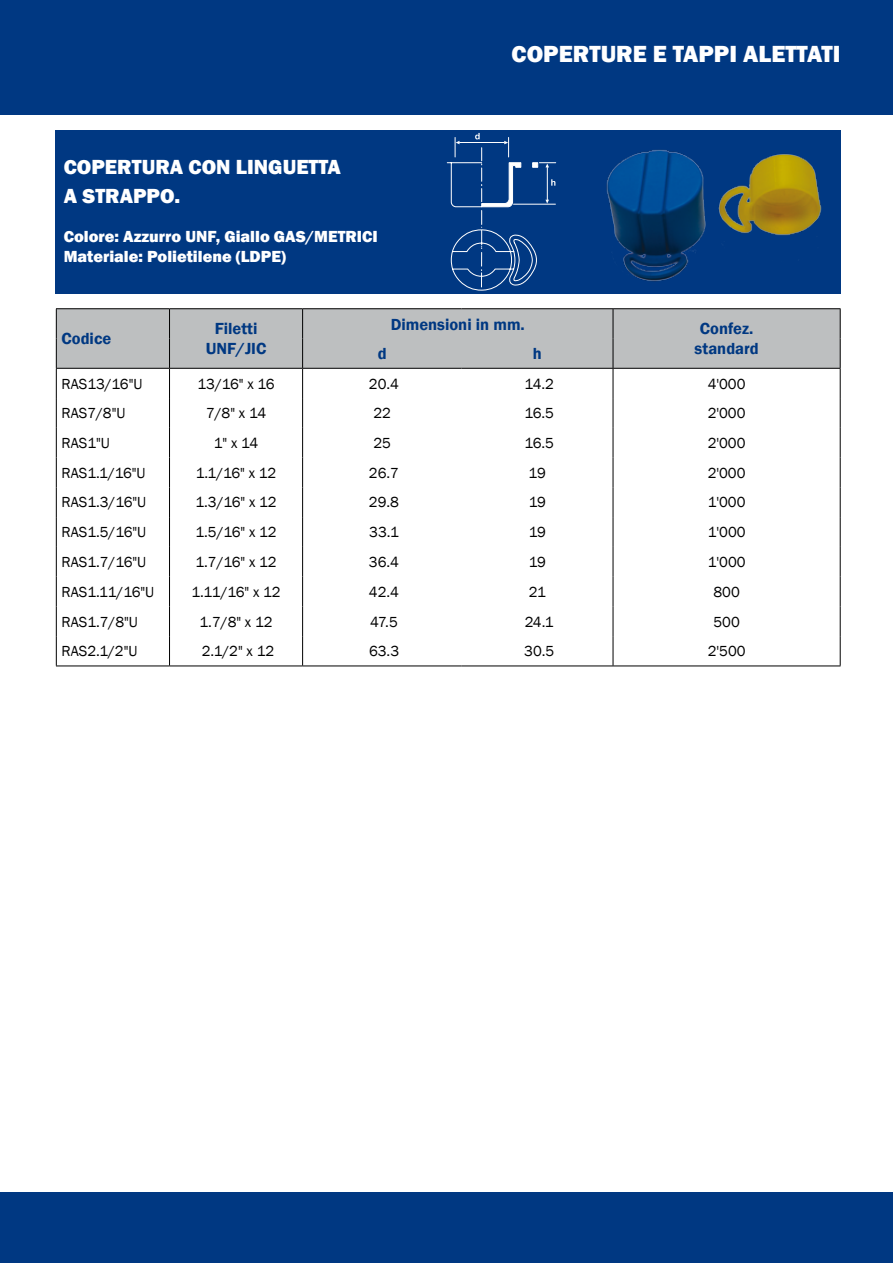
<style>
.page{position:relative;width:893px;height:1263px;background:#fff}
.page>*{position:absolute;margin:0;border:0;box-sizing:border-box;transform-origin:0 0}
.t1{font:800 24px "Franklin Gothic";color:#fff}
.t2{font:800 21px/28.8px "Franklin Gothic";color:#fff}
.t3{font:800 16.5px/19.8px "Franklin Gothic";color:#fff}
.t4{font:600 16.5px/19.8px "Franklin Gothic";color:#003882;text-align:center}
.t5{font:15px "Franklin Gothic";color:#000}
</style>
<div class="page">
<div style="left:0;top:0;width:893px;height:115px;background:#003882"></div>
<div style="left:0;top:1193px;width:893px;height:70px;background:#003882"></div>
<div style="left:57px;top:309px;width:783px;height:59px;background:#bdbfc0"></div>
<hr style="left:303px;top:308px;width:159px;height:1px;background:#000">
<hr style="left:462px;top:308px;width:151px;height:1px;background:#000">
<hr style="left:613px;top:308px;width:228px;height:1px;background:#000">
<svg style="left:613px;top:309px;width:1px;height:29px"></svg>
<svg style="left:840px;top:309px;width:1px;height:29px"></svg>
<hr style="left:840px;top:338px;width:1px;height:30px;background:#000">
<hr style="left:302px;top:338px;width:1px;height:30px;background:#000">
<hr style="left:613px;top:338px;width:1px;height:30px;background:#000">
<hr style="left:56px;top:368px;width:114px;height:1px;background:#000">
<hr style="left:170px;top:368px;width:133px;height:1px;background:#000">
<hr style="left:303px;top:368px;width:159px;height:1px;background:#000">
<hr style="left:462px;top:368px;width:151px;height:1px;background:#000">
<hr style="left:613px;top:368px;width:228px;height:1px;background:#000">
<svg style="left:56px;top:369px;width:1px;height:29px"></svg>
<svg style="left:169px;top:369px;width:1px;height:29px"></svg>
<svg style="left:302px;top:369px;width:1px;height:29px"></svg>
<svg style="left:613px;top:369px;width:1px;height:29px"></svg>
<svg style="left:840px;top:369px;width:1px;height:29px"></svg>
<hr style="left:56px;top:398px;width:1px;height:30px;background:#000">
<hr style="left:169px;top:398px;width:1px;height:30px;background:#000">
<hr style="left:302px;top:398px;width:1px;height:30px;background:#000">
<hr style="left:613px;top:398px;width:1px;height:30px;background:#000">
<hr style="left:840px;top:398px;width:1px;height:30px;background:#000">
<hr style="left:56px;top:428px;width:1px;height:30px;background:#000">
<hr style="left:169px;top:428px;width:1px;height:30px;background:#000">
<hr style="left:302px;top:428px;width:1px;height:30px;background:#000">
<hr style="left:613px;top:428px;width:1px;height:30px;background:#000">
<hr style="left:840px;top:428px;width:1px;height:30px;background:#000">
<svg style="left:56px;top:458px;width:1px;height:29px"></svg>
<svg style="left:169px;top:458px;width:1px;height:29px"></svg>
<svg style="left:302px;top:458px;width:1px;height:29px"></svg>
<svg style="left:613px;top:458px;width:1px;height:29px"></svg>
<svg style="left:840px;top:458px;width:1px;height:29px"></svg>
<hr style="left:56px;top:487px;width:1px;height:30px;background:#000">
<hr style="left:169px;top:487px;width:1px;height:30px;background:#000">
<hr style="left:302px;top:487px;width:1px;height:30px;background:#000">
<hr style="left:613px;top:487px;width:1px;height:30px;background:#000">
<hr style="left:840px;top:487px;width:1px;height:30px;background:#000">
<hr style="left:56px;top:517px;width:1px;height:30px;background:#000">
<hr style="left:56px;top:547px;width:1px;height:30px;background:#000">
<svg style="left:56px;top:577px;width:1px;height:29px"></svg>
<hr style="left:56px;top:606px;width:1px;height:30px;background:#000">
<svg style="left:56px;top:636px;width:1px;height:29px"></svg>
<hr style="left:169px;top:517px;width:1px;height:30px;background:#000">
<hr style="left:302px;top:517px;width:1px;height:30px;background:#000">
<hr style="left:169px;top:547px;width:1px;height:30px;background:#000">
<hr style="left:302px;top:547px;width:1px;height:30px;background:#000">
<svg style="left:169px;top:577px;width:1px;height:29px"></svg>
<svg style="left:302px;top:577px;width:1px;height:29px"></svg>
<hr style="left:169px;top:606px;width:1px;height:30px;background:#000">
<hr style="left:302px;top:606px;width:1px;height:30px;background:#000">
<svg style="left:169px;top:636px;width:1px;height:29px"></svg>
<svg style="left:302px;top:636px;width:1px;height:29px"></svg>
<hr style="left:613px;top:517px;width:1px;height:30px;background:#000">
<hr style="left:840px;top:517px;width:1px;height:30px;background:#000">
<hr style="left:613px;top:547px;width:1px;height:30px;background:#000">
<hr style="left:840px;top:547px;width:1px;height:30px;background:#000">
<svg style="left:613px;top:577px;width:1px;height:29px"></svg>
<svg style="left:840px;top:577px;width:1px;height:29px"></svg>
<hr style="left:613px;top:606px;width:1px;height:30px;background:#000">
<hr style="left:840px;top:606px;width:1px;height:30px;background:#000">
<svg style="left:613px;top:636px;width:1px;height:29px"></svg>
<svg style="left:840px;top:636px;width:1px;height:29px"></svg>
<hr style="left:56px;top:308px;width:114px;height:1px;background:#000">
<svg style="left:56px;top:309px;width:1px;height:29px"></svg>
<hr style="left:170px;top:308px;width:133px;height:1px;background:#000">
<svg style="left:169px;top:309px;width:1px;height:29px"></svg>
<svg style="left:302px;top:309px;width:1px;height:29px"></svg>
<hr style="left:56px;top:338px;width:1px;height:30px;background:#000">
<hr style="left:169px;top:338px;width:1px;height:30px;background:#000">
<hr style="left:56px;top:665px;width:114px;height:1px;background:#000">
<hr style="left:170px;top:665px;width:133px;height:1px;background:#000">
<hr style="left:303px;top:665px;width:159px;height:1px;background:#000">
<hr style="left:462px;top:665px;width:151px;height:1px;background:#000">
<hr style="left:613px;top:665px;width:228px;height:1px;background:#000">
<div style="left:55px;top:130px;width:786px;height:163px;background:#003882"></div>
<img style="left:606px;top:149px;width:216px;height:133px">
<svg style="left:447px;top:133px;width:109px;height:158px"></svg>
<h2 class="t2" style="left:64px;top:152px;width:279px">COPERTURA CON LINGUETTA<br>A STRAPPO.</h2>
<p class="t3" style="left:64px;top:227px;width:315px">Colore: Azzurro UNF, Giallo GAS/METRICI<br>Materiale: Polietilene (LDPE)</p>
<h1 class="t1" style="left:512px;top:38px;width:330px">COPERTURE E TAPPI ALETTATI</h1>
<p class="t4" style="left:62px;top:329px;width:51px">Codice</p>
<p class="t4" style="left:206px;top:319px;width:62px">Filetti<br>UNF/JIC</p>
<p class="t4" style="left:391px;top:314px;width:136px">Dimensioni in mm.</p>
<p class="t4" style="left:694px;top:319px;width:66px">Confez. standard</p>
<p class="t4" style="left:378px;top:344px;width:10px">d</p>
<p class="t4" style="left:533px;top:344px;width:10px">h</p>
<p class="t5" style="left:62px;top:374px;width:82px">RAS13/16"U</p>
<p class="t5" style="left:198px;top:374px;width:79px">13/16" x 16</p>
<p class="t5" style="left:369px;top:374px;width:32px">20.4</p>
<p class="t5" style="left:524px;top:374px;width:31px">14.2</p>
<p class="t5" style="left:708px;top:374px;width:39px">4'000</p>
<p class="t5" style="left:62px;top:404px;width:65px">RAS7/8"U</p>
<p class="t5" style="left:206px;top:404px;width:62px">7/8" x 14</p>
<p class="t5" style="left:373px;top:404px;width:19px">22</p>
<p class="t5" style="left:524px;top:404px;width:31px">16.5</p>
<p class="t5" style="left:708px;top:404px;width:39px">2'000</p>
<p class="t5" style="left:62px;top:434px;width:50px">RAS1"U</p>
<p class="t5" style="left:214px;top:434px;width:46px">1" x 14</p>
<p class="t5" style="left:373px;top:434px;width:19px">25</p>
<p class="t5" style="left:524px;top:434px;width:31px">16.5</p>
<p class="t5" style="left:708px;top:434px;width:39px">2'000</p>
<p class="t5" style="left:62px;top:463px;width:86px">RAS1.1/16"U</p>
<p class="t5" style="left:196px;top:463px;width:82px">1.1/16" x 12</p>
<p class="t5" style="left:369px;top:463px;width:32px">26.7</p>
<p class="t5" style="left:529px;top:463px;width:19px">19</p>
<p class="t5" style="left:708px;top:463px;width:39px">2'000</p>
<p class="t5" style="left:62px;top:493px;width:86px">RAS1.3/16"U</p>
<p class="t5" style="left:195px;top:493px;width:83px">1.3/16" x 12</p>
<p class="t5" style="left:369px;top:493px;width:32px">29.8</p>
<p class="t5" style="left:529px;top:493px;width:19px">19</p>
<p class="t5" style="left:708px;top:493px;width:39px">1'000</p>
<p class="t5" style="left:62px;top:523px;width:86px">RAS1.5/16"U</p>
<p class="t5" style="left:195px;top:523px;width:83px">1.5/16" x 12</p>
<p class="t5" style="left:369px;top:523px;width:31px">33.1</p>
<p class="t5" style="left:529px;top:523px;width:19px">19</p>
<p class="t5" style="left:708px;top:523px;width:39px">1'000</p>
<p class="t5" style="left:62px;top:553px;width:86px">RAS1.7/16"U</p>
<p class="t5" style="left:195px;top:553px;width:83px">1.7/16" x 12</p>
<p class="t5" style="left:369px;top:553px;width:32px">36.4</p>
<p class="t5" style="left:529px;top:553px;width:19px">19</p>
<p class="t5" style="left:708px;top:553px;width:39px">1'000</p>
<p class="t5" style="left:62px;top:582px;width:94px">RAS1.11/16"U</p>
<p class="t5" style="left:191px;top:582px;width:91px">1.11/16" x 12</p>
<p class="t5" style="left:369px;top:582px;width:32px">42.4</p>
<p class="t5" style="left:529px;top:582px;width:19px">21</p>
<p class="t5" style="left:713px;top:582px;width:28px">800</p>
<p class="t5" style="left:62px;top:612px;width:78px">RAS1.7/8"U</p>
<p class="t5" style="left:200px;top:612px;width:75px">1.7/8" x 12</p>
<p class="t5" style="left:370px;top:612px;width:29px">47.5</p>
<p class="t5" style="left:525px;top:612px;width:30px">24.1</p>
<p class="t5" style="left:713px;top:612px;width:28px">500</p>
<p class="t5" style="left:62px;top:642px;width:77px">RAS2.1/2"U</p>
<p class="t5" style="left:202px;top:642px;width:74px">2.1/2" x 12</p>
<p class="t5" style="left:369px;top:642px;width:32px">63.3</p>
<p class="t5" style="left:524px;top:642px;width:32px">30.5</p>
<p class="t5" style="left:708px;top:642px;width:39px">2'500</p>
</div>
